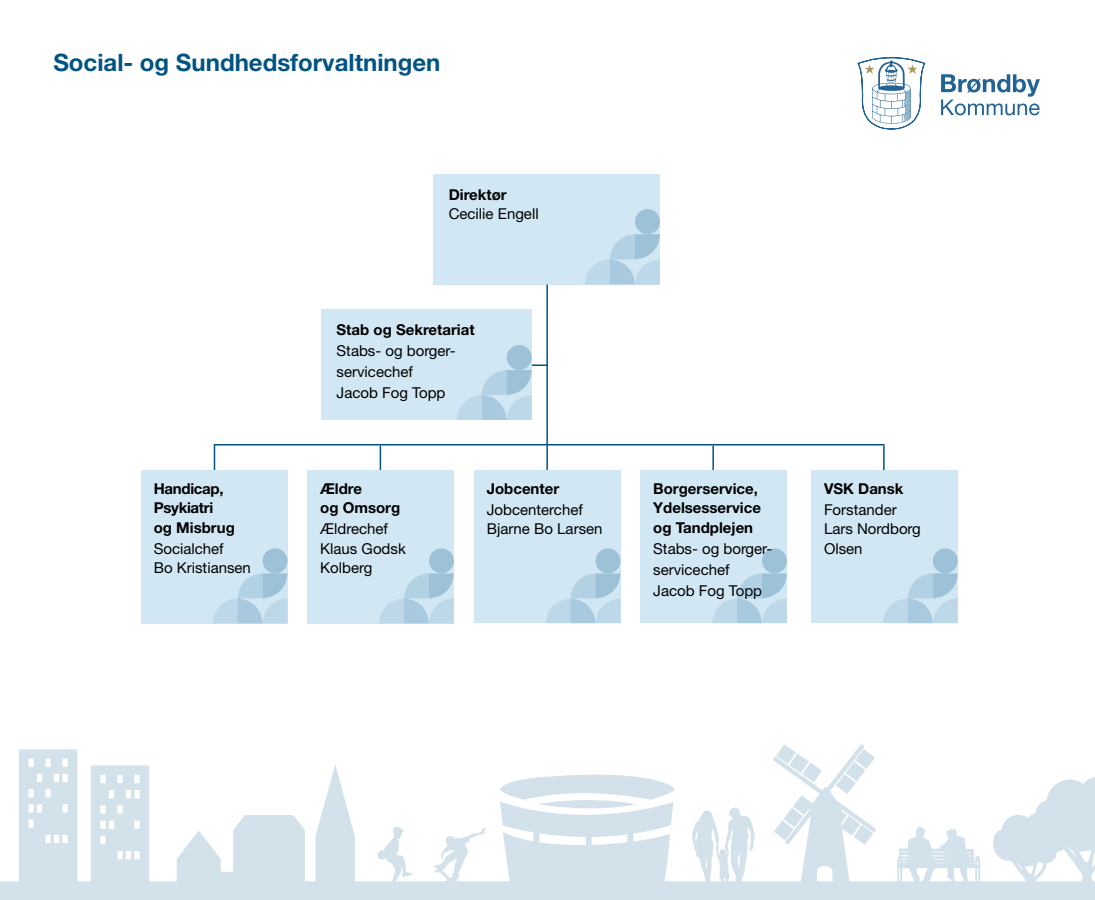
<style>
.page{position:relative;width:1095px;height:900px;background:#fff}
.page>*{position:absolute;margin:0;border:0;box-sizing:border-box;transform-origin:0 0}
.t1{font:700 24px "Helvetica Neue LT Std";color:#015384}
.t2{font:15px/21px "Helvetica Neue LT Std";color:#000}
.t3{font:700 15px/19.5px "Helvetica Neue LT Std";color:#000}
.t4{font:700 15px "Helvetica Neue LT Std";letter-spacing:-.02em;color:#000}
</style>
<div class="page">
<svg style="left:0;top:744px;width:1095px;height:156px"></svg>
<svg style="left:500px;top:773px;width:175px;height:41px"></svg>
<svg style="left:941px;top:74px;width:99px;height:41px"></svg>
<svg style="left:857px;top:57px;width:69px;height:73px"></svg>
<hr style="left:526px;top:364px;width:22px;height:2px;background:#015384">
<div style="left:434px;top:174px;width:226px;height:111px;background:#d1e7f4"></div>
<hr style="left:546px;top:285px;width:2px;height:160px;background:#015384">
<svg style="left:585px;top:234px;width:75px;height:51px"></svg>
<div style="left:635px;top:209px;width:25px;height:25px;background:#9dc2d8;border-radius:50%"></div>
<hr style="left:214px;top:444px;width:671px;height:2px;background:#015384">
<hr style="left:214px;top:445px;width:1px;height:73px;background:#015384">
<hr style="left:380px;top:446px;width:1px;height:74px;background:#015384">
<hr style="left:712px;top:446px;width:2px;height:59px;background:#015384">
<hr style="left:546px;top:444px;width:2px;height:60px;background:#015384">
<hr style="left:883px;top:446px;width:2px;height:60px;background:#015384">
<div style="left:141px;top:470px;width:147px;height:153px;background:#d1e7f4"></div>
<div style="left:307px;top:470px;width:147px;height:153px;background:#d1e7f4"></div>
<div style="left:474px;top:470px;width:147px;height:153px;background:#d1e7f4"></div>
<div style="left:640px;top:470px;width:147px;height:153px;background:#d1e7f4"></div>
<div style="left:811px;top:470px;width:147px;height:153px;background:#d1e7f4"></div>
<svg style="left:213px;top:573px;width:75px;height:50px"></svg>
<div style="left:263px;top:548px;width:25px;height:25px;background:#9dc2d8;border-radius:50%"></div>
<svg style="left:379px;top:573px;width:75px;height:50px"></svg>
<div style="left:429px;top:548px;width:25px;height:25px;background:#9dc2d8;border-radius:50%"></div>
<svg style="left:546px;top:573px;width:75px;height:50px"></svg>
<div style="left:596px;top:548px;width:25px;height:25px;background:#9dc2d8;border-radius:50%"></div>
<svg style="left:712px;top:573px;width:75px;height:50px"></svg>
<div style="left:762px;top:548px;width:25px;height:25px;background:#9dc2d8;border-radius:50%"></div>
<svg style="left:883px;top:573px;width:75px;height:50px"></svg>
<div style="left:933px;top:548px;width:25px;height:25px;background:#9dc2d8;border-radius:50%"></div>
<div style="left:322px;top:310px;width:210px;height:110px;background:#d1e7f4"></div>
<svg style="left:457px;top:363px;width:75px;height:57px"></svg>
<div style="left:507px;top:345px;width:25px;height:25px;background:#9dc2d8;border-radius:50%"></div>
<p class="t1" style="left:53px;top:48px;width:389px">Social- og Sundhedsforvaltningen</p>
<p class="t3" style="left:449px;top:184px;width:60px">Direktør</p>
<p class="t2" style="left:449px;top:203px;width:91px">Cecilie Engell</p>
<p class="t4" style="left:154px;top:479px;width:71px">Handicap,</p>
<p class="t4" style="left:154px;top:499px;width:61px">Psykiatri</p>
<p class="t3" style="left:154px;top:517px;width:83px">og Misbrug</p>
<p class="t2" style="left:154px;top:538px;width:71px">Socialchef</p>
<p class="t2" style="left:154px;top:557px;width:99px">Bo Kristiansen</p>
<p class="t3" style="left:337px;top:320px;width:140px">Stab og Sekretariat</p>
<p class="t2" style="left:337px;top:340px;width:121px">Stabs- og borger-</p>
<p class="t2" style="left:337px;top:361px;width:110px">servicechef<br>Jacob Fog Topp</p>
<p class="t3" style="left:320px;top:478px;width:43px">Ældre</p>
<p class="t3" style="left:320px;top:498px;width:81px">og Omsorg</p>
<p class="t2" style="left:320px;top:518px;width:69px">Ældrechef</p>
<p class="t2" style="left:320px;top:539px;width:87px;line-height:19.5px">Klaus Godsk<br>Kolberg</p>
<p class="t3" style="left:487px;top:478px;width:74px">Jobcenter</p>
<p class="t2" style="left:487px;top:499px;width:98px">Jobcenterchef</p>
<p class="t2" style="left:487px;top:518px;width:117px">Bjarne Bo Larsen</p>
<p class="t3" style="left:653px;top:478px;width:109px">Borgerservice,<br>Ydelsesservice og Tandplejen</p>
<p class="t2" style="left:653px;top:538px;width:121px">Stabs- og borger&shy;servicechef<br>Jacob Fog Topp</p>
<p class="t3" style="left:824px;top:478px;width:81px">VSK Dansk</p>
<p class="t2" style="left:824px;top:499px;width:74px">Forstander</p>
<p class="t2" style="left:824px;top:518px;width:98px">Lars Nordborg</p>
<p class="t2" style="left:824px;top:538px;width:40px">Olsen</p>
</div>
